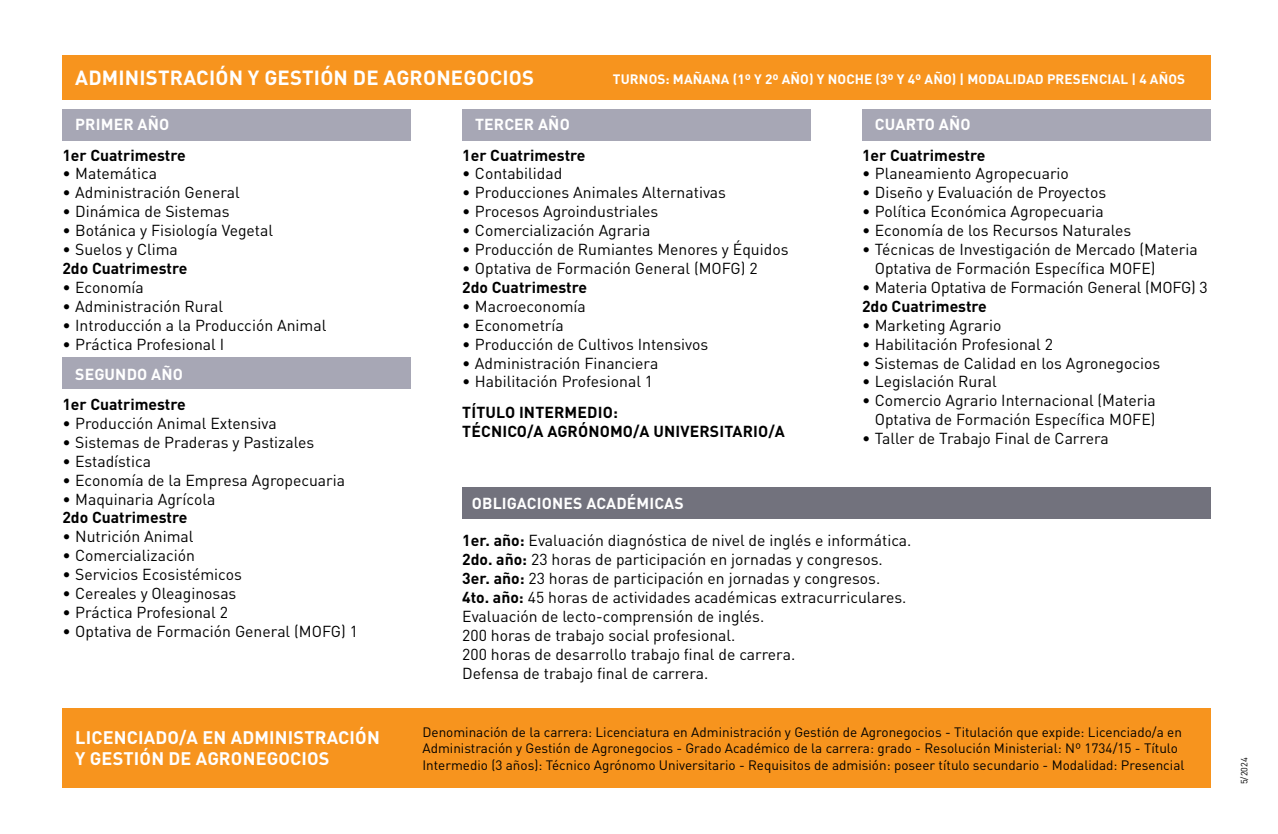
<style>
.page{position:relative;width:1278px;height:834px;background:#fff}
.page>*{position:absolute;margin:0;border:0;box-sizing:border-box;transform-origin:0 0}
.t1{font:700 20.25px "DIN Pro";letter-spacing:.01em;color:#fff}
.t2{font:700 18px/21.6px "DIN Pro";letter-spacing:.01em;color:#fff}
.t3{font:15.75px/18.9px "DIN Pro";color:#000}
.t4{font:700 15.75px/18.9px "DIN Pro";color:#000}
.t5{font:700 15.75px "DIN Pro";letter-spacing:.01em;color:#fff}
.t6{font:13.5px/16.2px "DIN Pro";color:#000}
.t7{font:700 13.5px "DIN Pro";letter-spacing:.01em;color:#fff}
.t8{font:9px "DIN Pro";color:#000}
.s1{font-weight:700}
</style>
<div class="page">
<div style="left:62px;top:708px;width:1148px;height:79px;background:#f7941e"></div>
<div style="left:62px;top:55px;width:1148px;height:45px;background:#f7941e"></div>
<div style="left:62px;top:109px;width:349px;height:32px;background:#a7a7b5"></div>
<div style="left:62px;top:357px;width:349px;height:32px;background:#a7a7b5"></div>
<div style="left:462px;top:109px;width:349px;height:32px;background:#a7a7b5"></div>
<div style="left:862px;top:109px;width:348px;height:32px;background:#a7a7b5"></div>
<div style="left:462px;top:487px;width:748px;height:32px;background:#72727d"></div>
<p class="t1" style="left:75px;top:64px;width:460px">ADMINISTRACIÓN Y GESTIÓN DE AGRONEGOCIOS</p>
<p class="t5" style="left:75px;top:114px;width:95px">PRIMER AÑO</p>
<p class="t4" style="left:62px;top:145px;width:125px">1er Cuatrimestre</p>
<p class="t3" style="left:62px;top:164px;width:96px">• Matemática</p>
<p class="t3" style="left:62px;top:182px;width:179px">• Administración General</p>
<p class="t3" style="left:62px;top:201px;width:169px">• Dinámica de Sistemas</p>
<p class="t3" style="left:62px;top:220px;width:212px">• Botánica y Fisiología Vegetal</p>
<p class="t3" style="left:62px;top:239px;width:117px">• Suelos y Clima</p>
<p class="t4" style="left:62px;top:258px;width:126px">2do Cuatrimestre</p>
<p class="t3" style="left:62px;top:277px;width:83px">• Economía</p>
<p class="t3" style="left:62px;top:296px;width:162px">• Administración Rural</p>
<p class="t3" style="left:62px;top:315px;width:265px">• Introducción a la Producción Animal</p>
<p class="t3" style="left:62px;top:334px;width:163px">• Práctica Profesional I</p>
<p class="t5" style="left:75px;top:363px;width:109px">SEGUNDO AÑO</p>
<p class="t4" style="left:62px;top:394px;width:125px">1er Cuatrimestre</p>
<p class="t3" style="left:62px;top:413px;width:216px">• Producción Animal Extensiva</p>
<p class="t3" style="left:62px;top:432px;width:253px">• Sistemas de Praderas y Pastizales</p>
<p class="t3" style="left:62px;top:451px;width:90px">• Estadística</p>
<p class="t3" style="left:62px;top:470px;width:284px">• Economía de la Empresa Agropecuaria</p>
<p class="t3" style="left:62px;top:488px;width:154px">• Maquinaria Agrícola</p>
<p class="t4" style="left:62px;top:507px;width:126px">2do Cuatrimestre</p>
<p class="t3" style="left:62px;top:526px;width:133px">• Nutrición Animal</p>
<p class="t3" style="left:62px;top:545px;width:134px">• Comercialización</p>
<p class="t3" style="left:62px;top:564px;width:181px">• Servicios Ecosistémicos</p>
<p class="t3" style="left:62px;top:583px;width:175px">• Cereales y Oleaginosas</p>
<p class="t3" style="left:62px;top:602px;width:167px">• Práctica Profesional 2</p>
<p class="t3" style="left:62px;top:621px;width:297px">• Optativa de Formación General (MOFG) 1</p>
<p class="t7" style="left:613px;top:70px;width:574px">TURNOS: MAÑANA (1º Y 2º AÑO) Y NOCHE (3º Y 4º AÑO) | MODALIDAD PRESENCIAL | 4 AÑOS</p>
<p class="t5" style="left:475px;top:114px;width:96px">TERCER AÑO</p>
<p class="t4" style="left:462px;top:145px;width:125px">1er Cuatrimestre</p>
<p class="t3" style="left:462px;top:164px;width:102px">• Contabilidad</p>
<p class="t3" style="left:462px;top:182px;width:265px">• Producciones Animales Alternativas</p>
<p class="t3" style="left:462px;top:201px;width:197px">• Procesos Agroindustriales</p>
<p class="t3" style="left:462px;top:220px;width:190px">• Comercialización Agraria</p>
<p class="t3" style="left:462px;top:239px;width:328px">• Producción de Rumiantes Menores y Équidos</p>
<p class="t3" style="left:462px;top:258px;width:297px">• Optativa de Formación General (MOFG) 2</p>
<p class="t4" style="left:462px;top:277px;width:126px">2do Cuatrimestre</p>
<p class="t3" style="left:462px;top:296px;width:125px">• Macroeconomía</p>
<p class="t3" style="left:462px;top:315px;width:103px">• Econometría</p>
<p class="t3" style="left:462px;top:334px;width:247px">• Producción de Cultivos Intensivos</p>
<p class="t3" style="left:462px;top:353px;width:198px">• Administración Financiera</p>
<p class="t3" style="left:462px;top:371px;width:192px">• Habilitación Profesional 1</p>
<p class="t4" style="left:462px;top:402px;width:324px">TÍTULO INTERMEDIO:<br>TÉCNICO/A AGRÓNOMO/A UNIVERSITARIO/A</p>
<p class="t5" style="left:875px;top:114px;width:97px">CUARTO AÑO</p>
<p class="t4" style="left:862px;top:145px;width:125px">1er Cuatrimestre</p>
<p class="t3" style="left:862px;top:164px;width:208px">• Planeamiento Agropecuario</p>
<p class="t3" style="left:862px;top:182px;width:246px">• Diseño y Evaluación de Proyectos</p>
<p class="t3" style="left:862px;top:201px;width:243px">• Política Económica Agropecuaria</p>
<p class="t3" style="left:862px;top:220px;width:271px">• Economía de los Recursos Naturales</p>
<p class="t3" style="left:875px;top:239px;width:324px;text-indent:-13px">• Técnicas de Investigación de Mercado (Materia<br>Optativa de Formación Específica MOFE)</p>
<p class="t3" style="left:862px;top:277px;width:347px">• Materia Optativa de Formación General (MOFG) 3</p>
<p class="t4" style="left:862px;top:296px;width:126px">2do Cuatrimestre</p>
<p class="t3" style="left:862px;top:315px;width:141px">• Marketing Agrario</p>
<p class="t3" style="left:862px;top:334px;width:192px">• Habilitación Profesional 2</p>
<p class="t3" style="left:862px;top:353px;width:300px">• Sistemas de Calidad en los Agronegocios</p>
<p class="t3" style="left:862px;top:371px;width:136px">• Legislación Rural</p>
<p class="t3" style="left:862px;top:390px;width:295px;text-align:right">• Comercio Agrario Internacional (Materia<br>Optativa de Formación Específica MOFE)</p>
<p class="t3" style="left:862px;top:428px;width:248px">• Taller de Trabajo Final de Carrera</p>
<p class="t5" style="left:472px;top:492px;width:213px">OBLIGACIONES ACADÉMICAS</p>
<p class="t3" style="left:462px;top:530px;width:451px"><span class="s1">1er. año:</span> Evaluación diagnóstica de nivel de inglés e informática.<br><span class="s1">2do. año:</span> 23 horas de participación en jornadas y congresos.<br><span class="s1">3er. año:</span> 23 horas de participación en jornadas y congresos.<br><span class="s1">4to. año:</span> 45 horas de actividades académicas extracurriculares.<br>Evaluación de lecto-comprensión de inglés.<br>200 horas de trabajo social profesional.<br>200 horas de desarrollo trabajo final de carrera.<br>Defensa de trabajo final de carrera.</p>
<p class="t2" style="left:75px;top:725px;width:306px">LICENCIADO/A EN ADMINISTRACIÓN<br>Y GESTIÓN DE AGRONEGOCIOS</p>
<p class="t6" style="left:422px;top:723px;width:763px">Denominación de la carrera: Licenciatura en Administración y Gestión de Agronegocios - Titulación que expide: Licenciado/a en<br>Administración y Gestión de Agronegocios - Grado Académico de la carrera: grado - Resolución Ministerial: Nº 1734/15 - Título<br>Intermedio (3 años): Técnico Agrónomo Universitario - Requisitos de admisión: poseer título secundario - Modalidad: Presencial</p>
<p class="t8" style="left:1238px;top:784px;width:28px;rotate:-90deg">5/2024</p>
</div>
